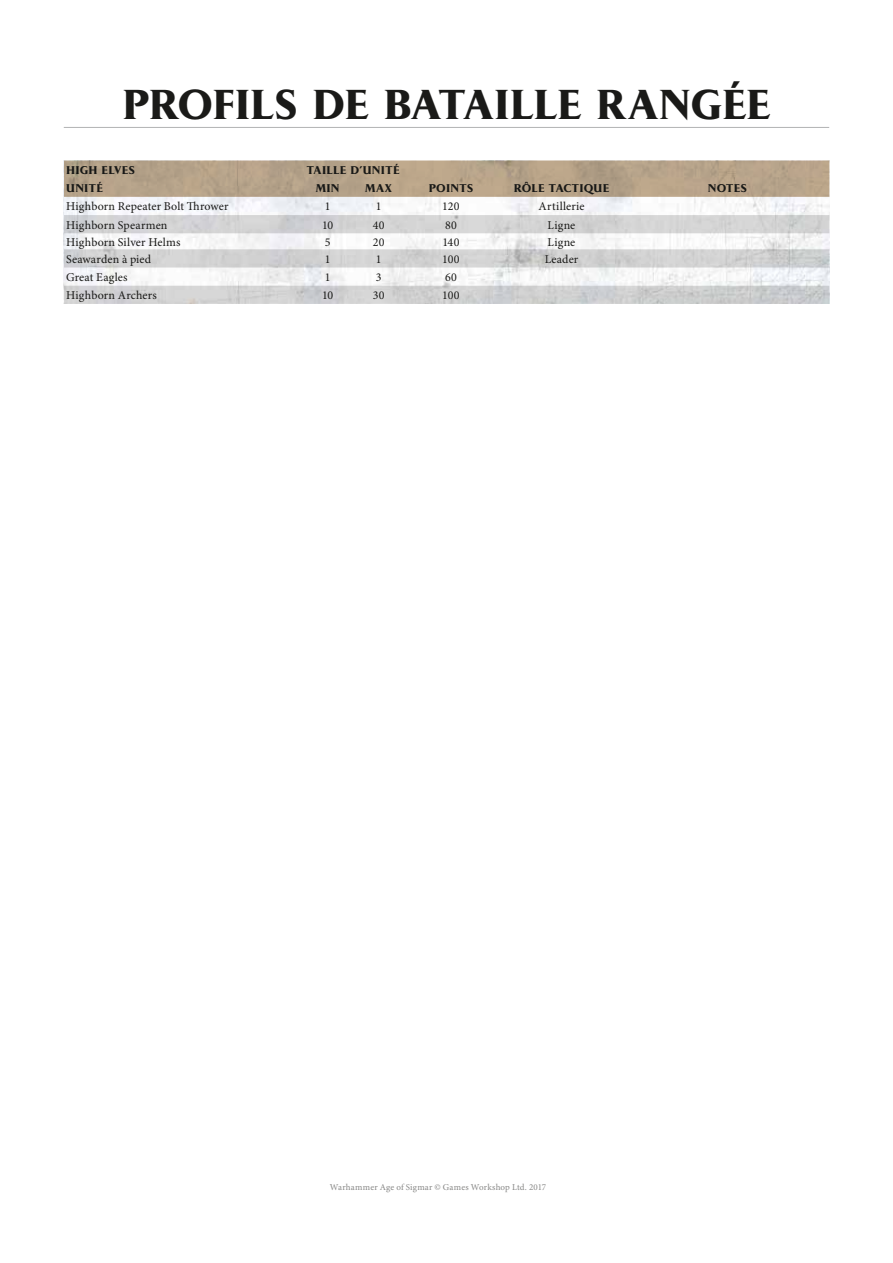
<style>
.page{position:relative;width:893px;height:1263px;background:#fff}
.page>*{position:absolute;margin:0;border:0;box-sizing:border-box;transform-origin:0 0}
.t1{font:700 39px "Pompei Std";letter-spacing:-.005em;color:#1a1a18}
.t2{font:12px "Minion Pro";letter-spacing:.015em;color:#1a1a18}
.t3{font:700 10.5px "Pompei Std";letter-spacing:.025em;color:#1a1a18}
.t4{font:9px "Minion Pro";letter-spacing:.02em;color:#878786}
</style>
<div class="page">
<svg style="left:64px;top:160px;width:765px;height:37px;background:#b7a48b"></svg>
<svg style="left:64px;top:197px;width:765px;height:18px;fill:#f6f6f9"></svg>
<svg style="left:64px;top:215px;width:765px;height:89px"></svg>
<hr style="left:64px;top:127px;width:765px;height:1px;background:#b1b2b3">
<h1 class="t1" style="left:123px;top:79px;width:649px">PROFILS DE BATAILLE RANGÉE</h1>
<p class="t3" style="left:66px;top:163px;width:70px">HIGH ELVES</p>
<p class="t3" style="left:307px;top:163px;width:94px">TAILLE D’UNITÉ</p>
<p class="t3" style="left:66px;top:181px;width:38px">UNITÉ</p>
<p class="t3" style="left:316px;top:181px;width:25px">MIN</p>
<p class="t3" style="left:365px;top:181px;width:28px">MAX</p>
<p class="t3" style="left:429px;top:181px;width:46px">POINTS</p>
<p class="t3" style="left:514px;top:181px;width:97px">RÔLE TACTIQUE</p>
<p class="t3" style="left:708px;top:181px;width:40px">NOTES</p>
<p class="t2" style="left:66px;top:199px;width:164px">Highborn Repeater Bolt Thrower</p>
<p class="t2" style="left:325px;top:199px;width:7px">1</p>
<p class="t2" style="left:376px;top:199px;width:7px">1</p>
<p class="t2" style="left:442px;top:199px;width:19px">120</p>
<p class="t2" style="left:538px;top:199px;width:48px">Artillerie</p>
<p class="t2" style="left:66px;top:218px;width:103px">Highborn Spearmen</p>
<p class="t2" style="left:322px;top:218px;width:13px">10</p>
<p class="t2" style="left:373px;top:218px;width:13px">40</p>
<p class="t2" style="left:445px;top:218px;width:13px">80</p>
<p class="t2" style="left:548px;top:218px;width:29px">Ligne</p>
<p class="t2" style="left:66px;top:235px;width:116px">Highborn Silver Helms</p>
<p class="t2" style="left:325px;top:235px;width:7px">5</p>
<p class="t2" style="left:373px;top:235px;width:13px">20</p>
<p class="t2" style="left:442px;top:235px;width:19px">140</p>
<p class="t2" style="left:548px;top:235px;width:29px">Ligne</p>
<p class="t2" style="left:66px;top:252px;width:87px">Seawarden à pied</p>
<p class="t2" style="left:325px;top:252px;width:7px">1</p>
<p class="t2" style="left:376px;top:252px;width:7px">1</p>
<p class="t2" style="left:442px;top:252px;width:19px">100</p>
<p class="t2" style="left:545px;top:252px;width:35px">Leader</p>
<p class="t2" style="left:66px;top:270px;width:63px">Great Eagles</p>
<p class="t2" style="left:325px;top:270px;width:7px">1</p>
<p class="t2" style="left:376px;top:270px;width:7px">3</p>
<p class="t2" style="left:445px;top:270px;width:13px">60</p>
<p class="t2" style="left:66px;top:288px;width:92px">Highborn Archers</p>
<p class="t2" style="left:322px;top:288px;width:13px">10</p>
<p class="t2" style="left:373px;top:288px;width:13px">30</p>
<p class="t2" style="left:442px;top:288px;width:19px">100</p>
<p class="t4" style="left:330px;top:1181px;width:218px">Warhammer Age of Sigmar © Games Workshop Ltd. 2017</p>
</div>
